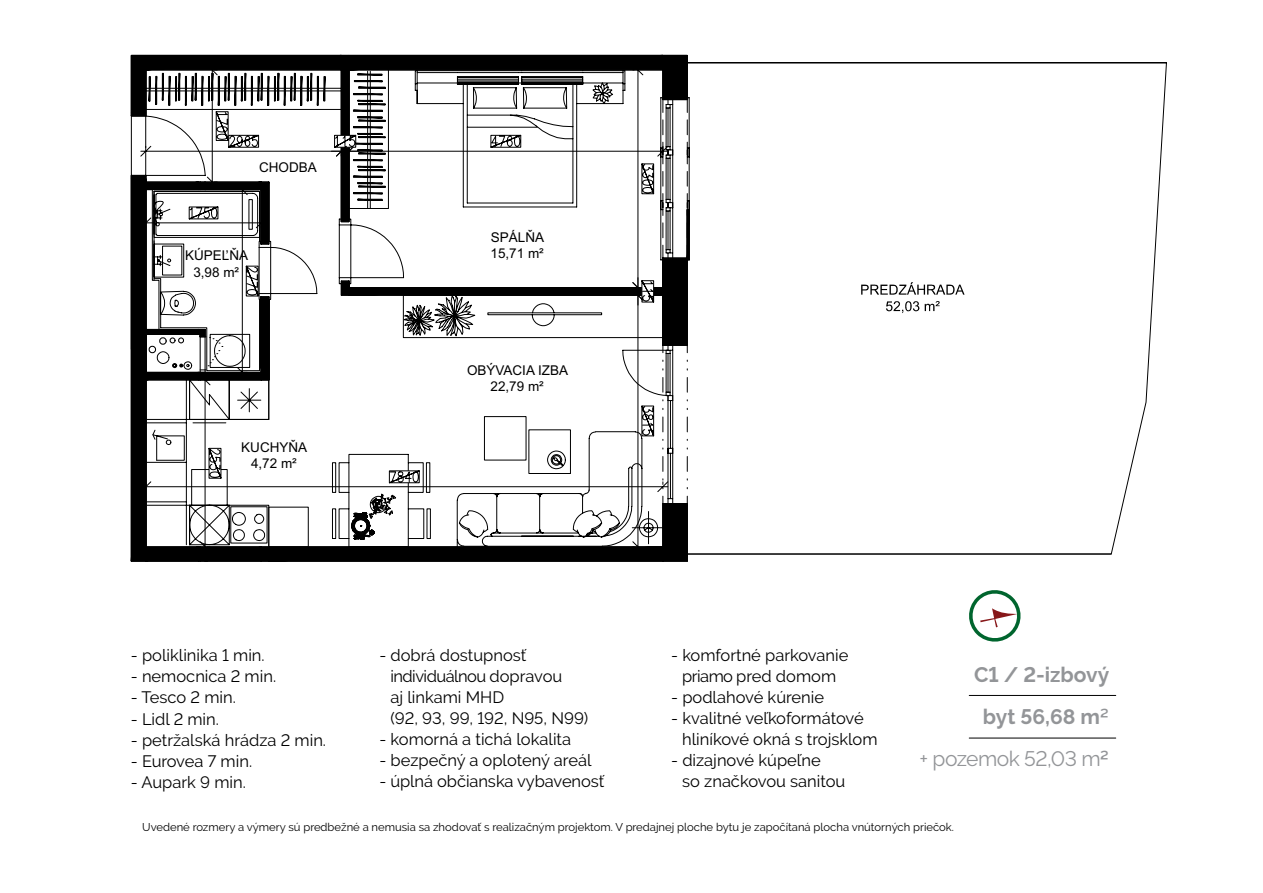
<style>
.page{position:relative;width:1263px;height:893px;background:#fff}
.page>*{position:absolute;margin:0;border:0;box-sizing:border-box;transform-origin:0 0}
.t1{font:700 21px/42px "Raleway";color:#939598;text-align:right}
.t2{font:16.5px/21px "Raleway";color:#000}
.t3{font:13.5px/16.2px "Arial";color:#000;text-align:center}
.t4{font:11.25px "Raleway";color:#000}
.s1{font-weight:600}
.s2{font-weight:400}
</style>
<div class="page">
<svg style="left:969px;top:590px;width:52px;height:52px"></svg>
<hr style="left:969px;top:695px;width:147px;height:1px;background:#000">
<hr style="left:969px;top:738px;width:147px;height:1px;background:#000">
<svg style="left:690px;top:62px;width:477px;height:492px"></svg>
<svg style="left:861px;top:282px;width:103px;height:13px"></svg>
<svg style="left:886px;top:301px;width:33px;height:12px"></svg>
<svg style="left:925px;top:301px;width:15px;height:10px"></svg>
<svg style="left:130px;top:54px;width:560px;height:508px"></svg>
<p class="t3" style="left:259px;top:160px;width:59px">CHODBA</p>
<p class="t3" style="left:185px;top:248px;width:65px">KÚPEĽŇA<br>3,98 m²</p>
<p class="t3" style="left:241px;top:439px;width:68px">KUCHYŇA<br>4,72 m²</p>
<p class="t3" style="left:490px;top:229px;width:55px;text-align:left">SPÁLŇA<br>15,71 m²</p>
<p class="t3" style="left:467px;top:362px;width:103px">OBÝVACIA IZBA<br>22,79 m²</p>
<p class="t2" style="left:671px;top:645px;width:179px;text-align:center">- komfortné parkovanie priamo pred domom</p>
<p class="t2" style="left:671px;top:687px;width:154px">- podlahové kúrenie</p>
<p class="t2" style="left:682px;top:708px;width:197px;text-indent:-11px">- kvalitné veľkoformátové hliníkové okná s trojsklom</p>
<p class="t2" style="left:682px;top:750px;width:165px;text-indent:-11px">- dizajnové kúpeľne<br>so značkovou sanitou</p>
<p class="t2" style="left:390px;top:645px;width:199px;text-indent:-11px">- dobrá dostupnosť individuálnou dopravou<br>aj linkami MHD<br>(92, 93, 99, 192, N95, N99)</p>
<p class="t2" style="left:379px;top:729px;width:193px">- komorná a tichá lokalita</p>
<p class="t2" style="left:379px;top:750px;width:214px">- bezpečný a oplotený areál</p>
<p class="t2" style="left:379px;top:771px;width:226px">- úplná občianska vybavenosť</p>
<p class="t2" style="left:131px;top:645px;width:135px">- poliklinika 1 min.</p>
<p class="t2" style="left:131px;top:666px;width:147px">- nemocnica 2 min.</p>
<p class="t2" style="left:131px;top:687px;width:106px">- Tesco 2 min.</p>
<p class="t2" style="left:131px;top:708px;width:90px">- Lidl 2 min.</p>
<p class="t2" style="left:131px;top:729px;width:197px">- petržalská hrádza 2 min.</p>
<p class="t2" style="left:131px;top:750px;width:123px">- Eurovea 7 min.</p>
<p class="t2" style="left:131px;top:771px;width:116px">- Aupark 9 min.</p>
<p class="t4" style="left:142px;top:820px;width:813px">Uvedené rozmery a výmery sú predbežné a nemusia sa zhodovať s realizačným projektom. V predajnej ploche bytu je započítaná plocha vnútorných priečok.</p>
<p class="t1" style="left:919px;top:654px;width:191px">C1 / 2-izbový<br>byt 56,68 m<span class="s1">2<br></span><span class="s2">+ pozemok 52,03 m</span><span class="s1">2</span></p>
</div>
